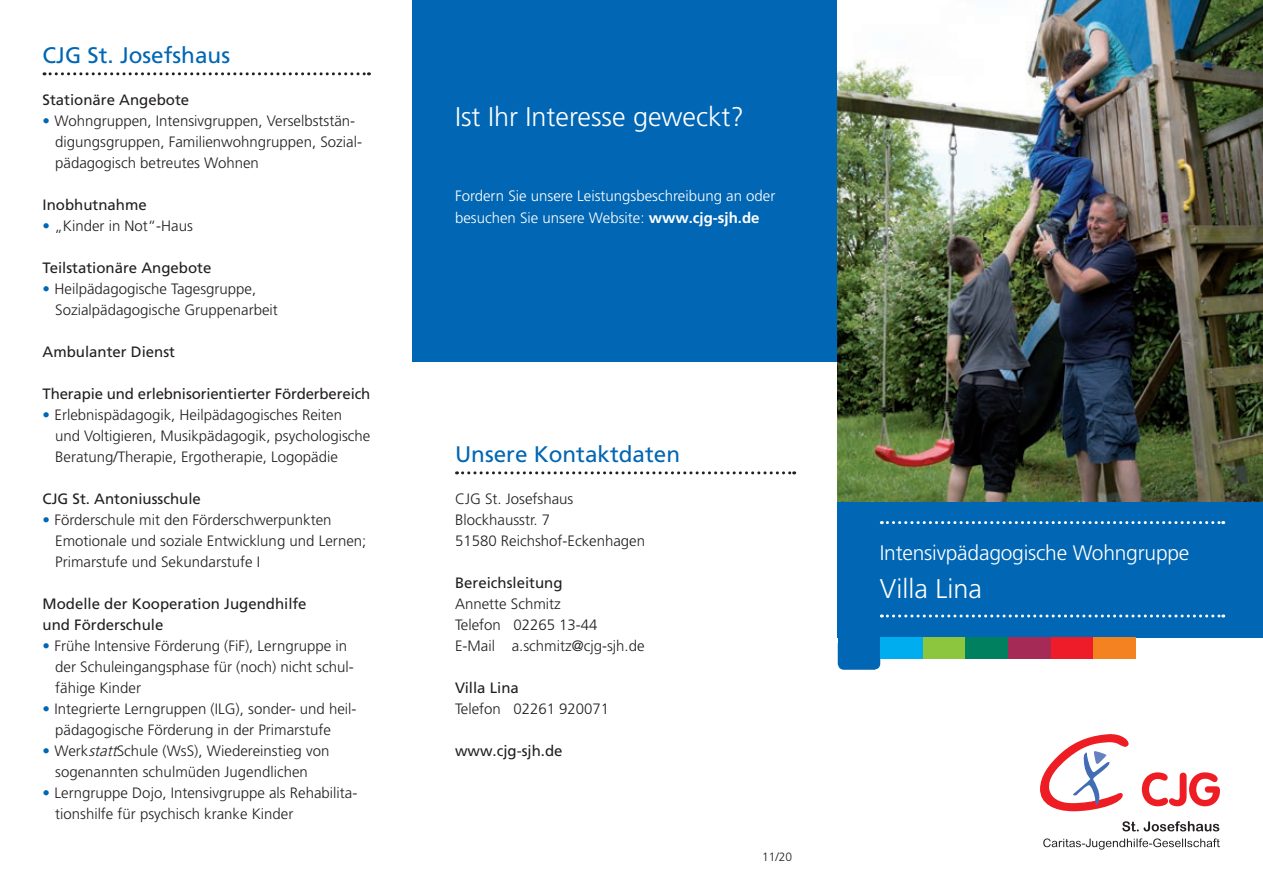
<style>
.page{position:relative;width:1263px;height:893px;background:#fff}
.page>*{position:absolute;margin:0;border:0;box-sizing:border-box;transform-origin:0 0}
.t1{font:300 27px "Frutiger LT Pro";color:#fff}
.t2{font:22.5px "Frutiger LT Pro";color:#0166b3}
.t3{font:300 21px "Frutiger LT Pro";letter-spacing:-.01em;color:#fff}
.t4{font:300 15px/21px "Frutiger LT Pro";color:#231f20}
.t5{font:15px/21px "Frutiger LT Pro";color:#231f20}
.t6{font:300 15px/21.6px "Frutiger LT Pro";color:#fff}
.t7{font:300 12px "Frutiger LT Pro";color:#231f20}
.s1{color:#0166b3}
.s2{font-style:italic}
.s3{font-weight:700}
</style>
<div class="page">
<div style="left:412px;top:0;width:426px;height:361px;background:#0166b3"></div>
<div style="left:838px;top:500px;width:425px;height:138px;background:#0166b3"></div>
<img style="left:838px;top:0;width:425px;height:502px">
<svg style="left:44px;top:72px;width:325px;height:3px"></svg>
<div style="left:838px;top:638px;width:42px;height:32px;background:#0166b3;border-radius:6px"></div>
<div style="left:838px;top:638px;width:42px;height:21px;background:#0166b3"></div>
<div style="left:880px;top:638px;width:43px;height:21px;background:#00aeef"></div>
<div style="left:923px;top:638px;width:42px;height:21px;background:#8bc63e"></div>
<div style="left:965px;top:638px;width:43px;height:21px;background:#00805f"></div>
<div style="left:1050px;top:638px;width:43px;height:21px;background:#ee1c28"></div>
<div style="left:1093px;top:638px;width:42px;height:21px;background:#f58220"></div>
<div style="left:1008px;top:638px;width:42px;height:21px;background:#a52a56"></div>
<svg style="left:1122px;top:821px;width:97px;height:10px"></svg>
<svg style="left:1142px;top:772px;width:78px;height:34px"></svg>
<svg style="left:1040px;top:734px;width:89px;height:77px"></svg>
<svg style="left:1043px;top:838px;width:177px;height:12px"></svg>
<svg style="left:456px;top:471px;width:339px;height:3px"></svg>
<svg style="left:881px;top:521px;width:343px;height:3px"></svg>
<svg style="left:881px;top:614px;width:343px;height:3px"></svg>
<h2 class="t2" style="left:43px;top:42px;width:189px">CJG St. Josefshaus</h2>
<p class="t5" style="left:43px;top:89px;width:148px">Stationäre Angebote</p>
<p class="t4" style="left:55px;top:110px;width:308px;text-indent:-13px"><span class="s1">•</span> Wohngruppen, Intensivgruppen, Verselbststän&shy;digungsgruppen, Familienwohngruppen, Sozial&shy;pädagogisch betreutes Wohnen</p>
<p class="t5" style="left:43px;top:194px;width:106px">Inobhutnahme</p>
<p class="t4" style="left:43px;top:215px;width:152px"><span class="s1">•</span> „Kinder in Not“-Haus</p>
<p class="t5" style="left:43px;top:257px;width:170px">Teilstationäre Angebote</p>
<p class="t4" style="left:55px;top:278px;width:224px;text-indent:-13px"><span class="s1">•</span> Heilpädagogische Tagesgruppe,<br>Sozialpädagogische Gruppenarbeit</p>
<p class="t5" style="left:43px;top:341px;width:134px">Ambulanter Dienst</p>
<p class="t5" style="left:43px;top:383px;width:329px">Therapie und erlebnisorientierter Förderbereich</p>
<p class="t4" style="left:55px;top:404px;width:317px;text-indent:-13px"><span class="s1">•</span> Erlebnispädagogik, Heilpädagogisches Reiten und Voltigieren, Musikpädagogik, psychologische<br>Beratung/Therapie, Ergotherapie, Logopädie</p>
<p class="t5" style="left:43px;top:488px;width:160px">CJG St. Antoniusschule</p>
<p class="t4" style="left:55px;top:509px;width:313px;text-indent:-13px"><span class="s1">•</span> Förderschule mit den Förderschwerpunkten<br>Emotionale und soziale Entwicklung und Lernen;<br>Primarstufe und Sekundarstufe I</p>
<p class="t5" style="left:43px;top:593px;width:265px">Modelle der Kooperation Jugendhilfe und Förderschule</p>
<p class="t4" style="left:55px;top:635px;width:300px;text-indent:-13px"><span class="s1">•</span> Frühe Intensive Förderung (FiF), Lerngruppe in der Schuleingangsphase für (noch) nicht schul&shy;fähige Kinder</p>
<p class="t4" style="left:55px;top:698px;width:303px;text-indent:-13px"><span class="s1">•</span> Integrierte Lerngruppen (ILG), sonder- und heil&shy;pädagogische Förderung in der Primarstufe</p>
<p class="t4" style="left:43px;top:740px;width:288px;text-align:center"><span class="s1">•</span> Werk<span class="s2">statt</span>Schule (WsS), Wiedereinstieg von sogenannten schulmüden Jugendlichen</p>
<p class="t4" style="left:55px;top:782px;width:304px;text-indent:-13px"><span class="s1">•</span> Lerngruppe Dojo, Intensivgruppe als Rehabilita&shy;tionshilfe für psychisch kranke Kinder</p>
<h1 class="t1" style="left:455px;top:101px;width:291px">Ist Ihr Interesse geweckt?</h1>
<p class="t6" style="left:455px;top:185px;width:322px">Fordern Sie unsere Leistungsbeschreibung an oder besuchen Sie unsere Website: <span class="s3">www.cjg-sjh.de</span></p>
<h2 class="t2" style="left:455px;top:441px;width:227px">Unsere Kontaktdaten</h2>
<p class="t4" style="left:455px;top:488px;width:192px">CJG St. Josefshaus<br>Blockhausstr. 7<br>51580 Reichshof-Eckenhagen</p>
<p class="t5" style="left:455px;top:572px;width:109px">Bereichsleitung</p>
<p class="t4" style="left:455px;top:593px;width:191px">Annette Schmitz<br>Telefon 02265 13-44<br>E-Mail a.schmitz@cjg-sjh.de</p>
<p class="t5" style="left:455px;top:677px;width:65px">Villa Lina</p>
<p class="t4" style="left:455px;top:698px;width:156px">Telefon 02261 920071</p>
<p class="t5" style="left:455px;top:740px;width:109px">www.cjg-sjh.de</p>
<p class="t7" style="left:762px;top:850px;width:32px">11/20</p>
<h3 class="t3" style="left:880px;top:541px;width:311px">Intensivpädagogische Wohngruppe</h3>
<h1 class="t1" style="left:880px;top:572px;width:104px">Villa Lina</h1>
</div>
